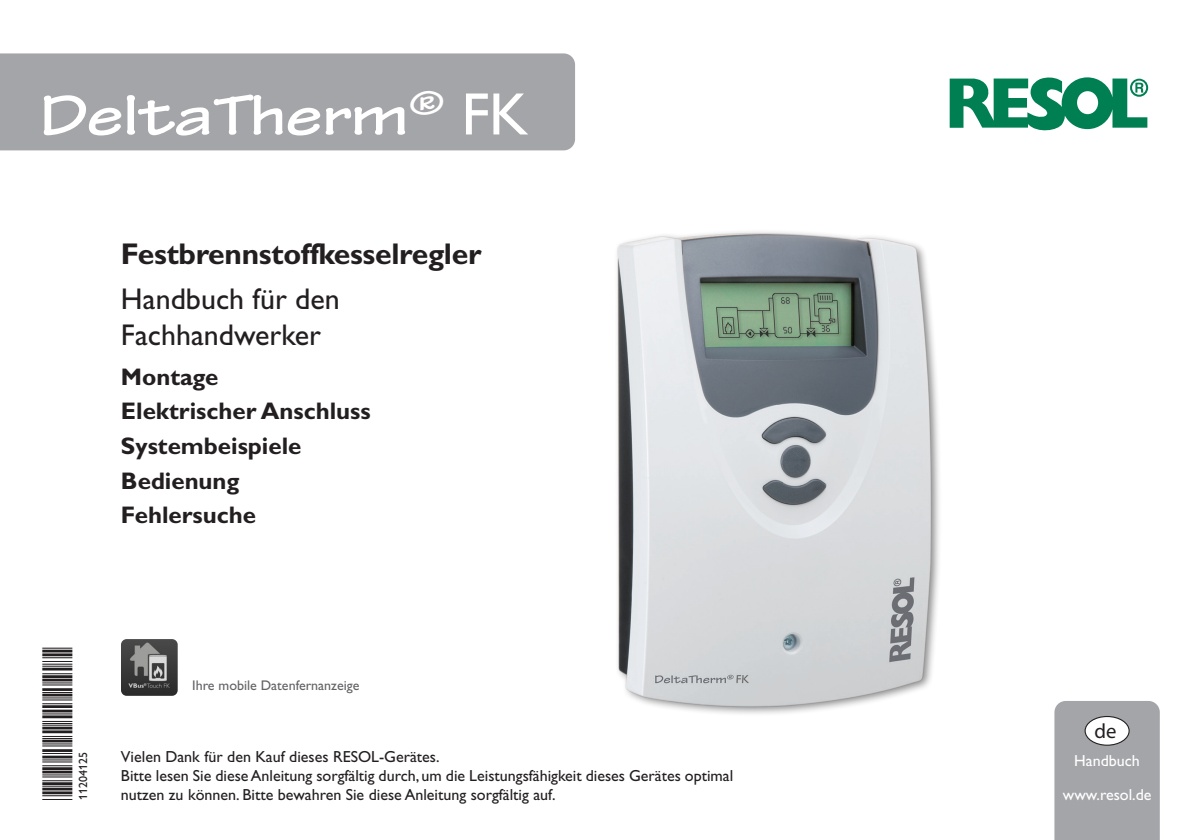
<style>
.page{position:relative;width:1191px;height:840px;background:#fff}
.page>*{position:absolute;margin:0;border:0;box-sizing:border-box;transform-origin:0 0}
.Fließtext_1{font:700 expanded 60px "Tekton Pro";letter-spacing:-.01em;color:#fff}
.t1{font:40px "Free 3 of 9 Extended";color:#231f20}
.t2{font:30px/36px "Gill Alt One";color:#231f20}
.Fließtext_1-2{font:700 30px "Gill Alt One";letter-spacing:-.01em;color:#231f20}
.Fließtext_bold_1{font:700 24px "Gill Alt One";color:#231f20}
.t3{font:20.6px "Myriad";color:#231f20}
.Fließtext_1-3{font:16px/19.2px "Gill Alt One";color:#231f20}
.Fließtext_1-4{font:16px "Gill Alt One";color:#fff}
.Fließtext_1-5{font:14px "Gill Alt One";color:#636366}
.t4{font:12px "Gill Alt One";color:#231f20}
.s1{font-family:"Gill Alt One";font-weight:400;font-stretch:normal}
</style>
<div class="page">
<div style="left:0;top:53px;width:575px;height:97px;background:#a4a5a9"></div>
<div style="left:1054px;top:701px;width:105px;height:138px;background:#a4a5a9"></div>
<div style="left:1085px;top:716px;width:44px;height:28px;background:#fff;border-radius:50%"></div>
<div style="left:1084px;top:715px;width:45px;height:30px;border:1px solid #231f20;border-radius:50%"></div>
<svg style="left:949px;top:77px;width:199px;height:53px"></svg>
<img style="left:617px;top:231px;width:322px;height:483px">
<img style="left:121px;top:639px;width:57px;height:56px">
<p class="Fließtext_1" style="left:40px;top:79px;width:490px">DeltaTherm<sup>®</sup> <span class="s1">FK</span></p>
<p class="Fließtext_1-2" style="left:121px;top:236px;width:362px">Festbrennstoffkesselregler</p>
<p class="t2" style="left:121px;top:280px;width:220px">Handbuch für den<br>Fachhandwerker</p>
<p class="Fließtext_bold_1" style="left:121px;top:362px;width:99px">Montage</p>
<p class="Fließtext_bold_1" style="left:121px;top:397px;width:251px">Elektrischer Anschluss</p>
<p class="Fließtext_bold_1" style="left:121px;top:431px;width:182px">Systembeispiele</p>
<p class="Fließtext_bold_1" style="left:121px;top:466px;width:120px">Bedienung</p>
<p class="Fließtext_bold_1" style="left:121px;top:500px;width:137px">Fehlersuche</p>
<p class="t1" style="left:35px;top:799px;width:155px;rotate:-90deg">*11204125*</p>
<p class="Fließtext_1-5" style="left:192px;top:677px;width:169px">Ihre mobile Datenfernanzeige</p>
<p class="t4" style="left:76px;top:799px;width:49px;rotate:-90deg">11204125</p>
<p class="Fließtext_1-3" style="left:121px;top:746px;width:320px">Vielen Dank für den Kauf dieses RESOL-Gerätes.</p>
<p class="Fließtext_1-3" style="left:121px;top:765px;width:614px">Bitte lesen Sie diese Anleitung sorgfältig durch, um die Leistungsfähigkeit dieses Gerätes optimal nutzen zu können. Bitte bewahren Sie diese Anleitung sorgfältig auf.</p>
<p class="t3" style="left:1094px;top:720px;width:24px">de</p>
<p class="Fließtext_1-4" style="left:1074px;top:751px;width:67px">Handbuch</p>
<p class="Fließtext_1-4" style="left:1063px;top:785px;width:90px">www.resol.de</p>
</div>
